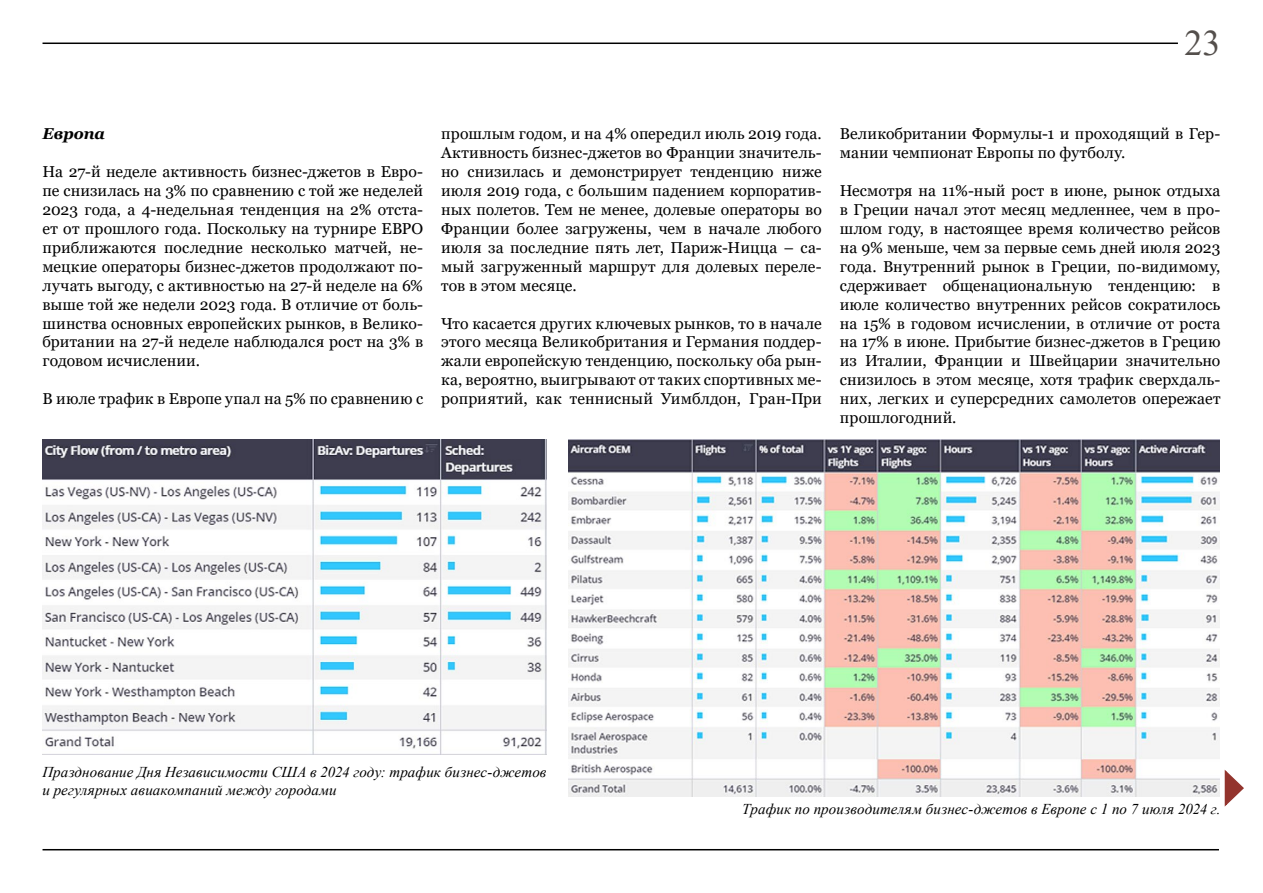
<style>
.page{position:relative;width:1263px;height:893px;background:#fff}
.page>*{position:absolute;margin:0;border:0;box-sizing:border-box;transform-origin:0 0}
.t1{font:36px "Times New Roman";color:#544f4c}
.t2{font:15.75px/18.9px "Georgia";letter-spacing:.01em;color:#000;text-align:justify}
.t3{font:italic 700 15.75px "Georgia";color:#000}
.t4{font:italic 15px/18px "Times New Roman";letter-spacing:.005em;color:#000}
</style>
<div class="page">
<hr style="left:43px;top:849px;width:1176px;height:1px;background:#000">
<hr style="left:43px;top:43px;width:1135px;height:1px;background:#000">
<img style="left:568px;top:440px;width:652px;height:356px">
<img style="left:43px;top:440px;width:503px;height:314px">
<svg style="left:1224px;top:769px;width:20px;height:38px"></svg>
<p class="t1" style="left:1184px;top:17px;width:37px">23</p>
<p class="t3" style="left:43px;top:124px;width:64px">Европа</p>
<p class="t2" style="left:43px;top:163px;width:382px">На 27-й неделе активность бизнес-джетов в Евро&shy;пе снизилась на 3% по сравнению с той же неделей 2023 года, а 4-недельная тенденция на 2% отста&shy;ет от прошлого года. Поскольку на турнире ЕВРО приближаются последние несколько матчей, не&shy;мецкие операторы бизнес-джетов продолжают по&shy;лучать выгоду, с активностью на 27-й неделе на 6% выше той же недели 2023 года. В отличие от боль&shy;шинства основных европейских рынков, в Велико&shy;британии на 27-й неделе наблюдался рост на 3% в годовом исчислении.</p>
<p class="t2" style="left:43px;top:390px;width:382px">В июле трафик в Европе упал на 5% по сравнению с</p>
<p class="t2" style="left:441px;top:125px;width:382px">прошлым годом, и на 4% опередил июль 2019 года.<br>Активность бизнес-джетов во Франции значитель&shy;но снизилась и демонстрирует тенденцию ниже июля 2019 года, с большим падением корпоратив&shy;ных полетов. Тем не менее, долевые операторы во Франции более загружены, чем в начале любого июля за последние пять лет, Париж-Ницца – са&shy;мый загруженный маршрут для долевых переле&shy;тов в этом месяце.</p>
<p class="t2" style="left:441px;top:314px;width:382px">Что касается других ключевых рынков, то в начале этого месяца Великобритания и Германия поддер&shy;жали европейскую тенденцию, поскольку оба рын&shy;ка, вероятно, выигрывают от таких спортивных ме&shy;роприятий, как теннисный Уимблдон, Гран-При</p>
<p class="t2" style="left:840px;top:125px;width:382px">Великобритании Формулы-1 и проходящий в Гер&shy;мании чемпионат Европы по футболу.</p>
<p class="t2" style="left:840px;top:182px;width:382px">Несмотря на 11%-ный рост в июне, рынок отдыха в Греции начал этот месяц медленнее, чем в про&shy;шлом году, в настоящее время количество рейсов на 9% меньше, чем за первые семь дней июля 2023 года. Внутренний рынок в Греции, по-видимому, сдерживает общенациональную тенденцию: в июле количество внутренних рейсов сократилось на 15% в годовом исчислении, в отличие от роста на 17% в июне. Прибытие бизнес-джетов в Грецию из Италии, Франции и Швейцарии значительно снизилось в этом месяце, хотя трафик сверхдаль&shy;них, легких и суперсредних самолетов опережает прошлогодний.</p>
<p class="t4" style="left:43px;top:762px;width:505px">Празднование Дня Независимости США в 2024 году: трафик бизнес-джетов и регулярных авиакомпаний между городами</p>
<p class="t4" style="left:742px;top:799px;width:480px">Трафик по производителям бизнес-джетов в Европе с 1 по 7 июля 2024 г.</p>
</div>
